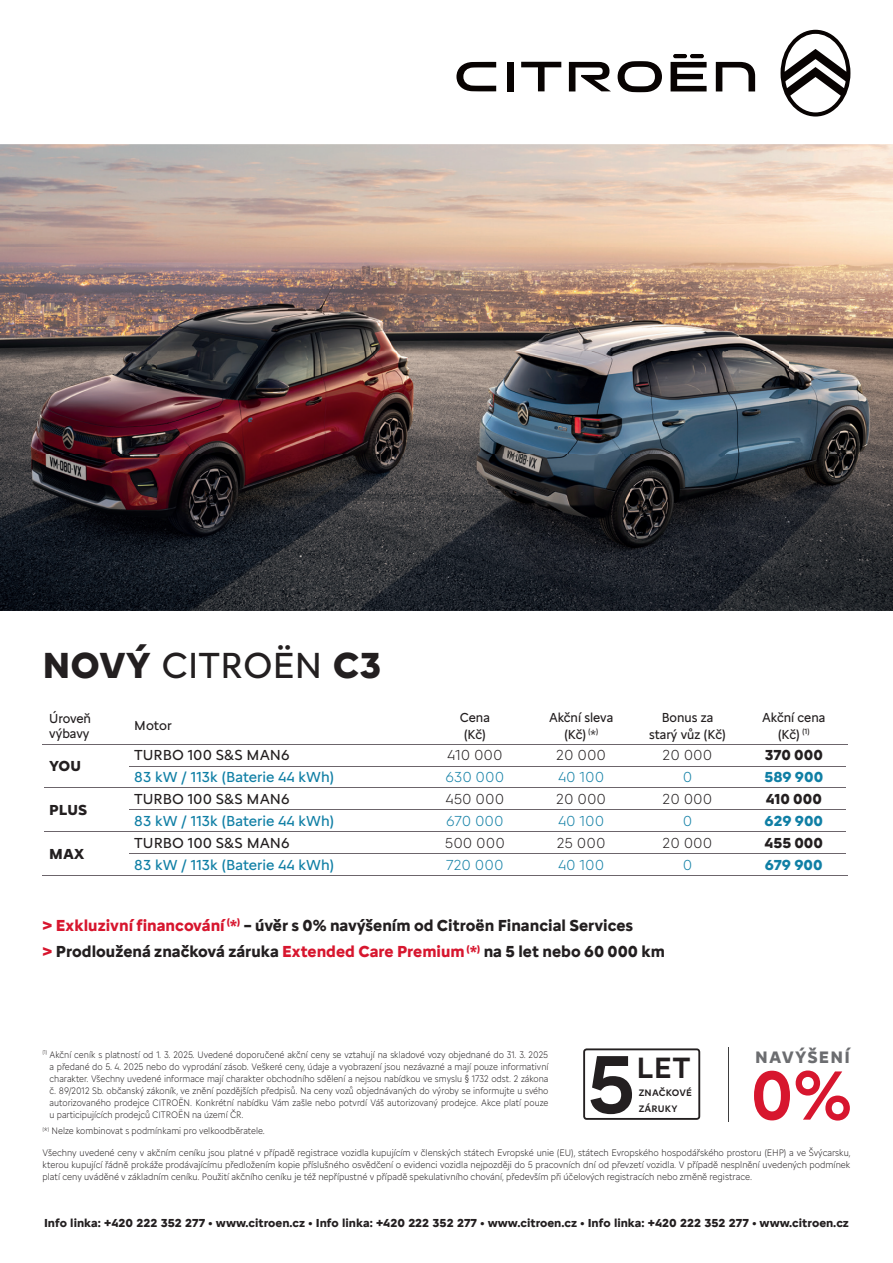
<style>
.page{position:relative;width:893px;height:1263px;background:#fff}
.page>*{position:absolute;margin:0;border:0;box-sizing:border-box;transform-origin:0 0}
.t1{font:500 85.05px "Citroen Type Latin";color:#231f20}
.t2{font:500 71.85px "Citroen Type Latin";color:#d7162e;scale:.96 1}
.t3{font:37.5px "Citroen Type Latin";color:#231f20}
.t4{font:500 30.3px "Citroen Type Latin";color:#231f20}
.t5{font:700 17.1px "Citroen Type Latin";letter-spacing:.07em;color:#6c6d70}
.t6{font:700 16.5px/26.5px "Citroen Type Latin";color:#231f20}
.t7{font:15px "Citroen Type Latin";color:#107fa5}
.t8{font:300 15px "Citroen Type Latin";color:#231f20}
.t9{font:15px "Citroen Type Latin";color:#231f20}
.t10{font:300 15px "Citroen Type Latin";color:#107fa5}
.t11{font:700 15px "Citroen Type Latin";color:#231f20}
.t12{font:700 15px "Citroen Type Latin";color:#107fa5}
.t13{font:13.5px/16.5px "Citroen Type Latin";color:#231f20;text-align:center;scale:.95 1}
.t14{font:13.5px/15px "Citroen Type Latin";color:#231f20;scale:.96 1}
.t15{font:13.5px "Citroen Type Latin";color:#231f20}
.t16{font:700 12px "Citroen Type Latin";color:#231f20}
.t17{font:300 9.75px/12px "Citroen Type Latin";color:#231f20;text-align:justify;scale:.9 1}
.t18{font:300 9.75px/12px "Citroen Type Latin";color:#231f20;text-align:justify;scale:.92 1}
.t19{font:500 9.75px/16.5px "Citroen Type Latin";letter-spacing:.02em;color:#231f20}
.s1{font-weight:700}
.s2{color:#d7162e}
.s3{font-family:"Swiss 721 BTCE"}
</style>
<div class="page">
<img style="left:0;top:145px;width:893px;height:465px">
<hr style="left:43px;top:744px;width:85px;height:1px;background:#6c656b">
<hr style="left:128px;top:744px;width:294px;height:1px;background:#6c656b">
<hr style="left:422px;top:744px;width:106px;height:1px;background:#6c656b">
<hr style="left:528px;top:744px;width:106px;height:1px;background:#6c656b">
<hr style="left:634px;top:744px;width:107px;height:1px;background:#6c656b">
<hr style="left:741px;top:744px;width:107px;height:1px;background:#6c656b">
<hr style="left:129px;top:766px;width:293px;height:1px;background:#6c656b">
<hr style="left:422px;top:766px;width:106px;height:1px;background:#6c656b">
<hr style="left:528px;top:766px;width:106px;height:1px;background:#6c656b">
<hr style="left:634px;top:766px;width:107px;height:1px;background:#6c656b">
<hr style="left:741px;top:766px;width:105px;height:1px;background:#6c656b">
<hr style="left:44px;top:787px;width:84px;height:1px;background:#6c656b">
<hr style="left:128px;top:787px;width:294px;height:1px;background:#6c656b">
<hr style="left:422px;top:787px;width:106px;height:1px;background:#6c656b">
<hr style="left:528px;top:787px;width:106px;height:1px;background:#6c656b">
<hr style="left:634px;top:787px;width:107px;height:1px;background:#6c656b">
<hr style="left:741px;top:787px;width:105px;height:1px;background:#6c656b">
<hr style="left:129px;top:809px;width:293px;height:1px;background:#6c656b">
<hr style="left:422px;top:809px;width:106px;height:1px;background:#6c656b">
<hr style="left:528px;top:809px;width:106px;height:1px;background:#6c656b">
<hr style="left:634px;top:809px;width:107px;height:1px;background:#6c656b">
<hr style="left:741px;top:809px;width:105px;height:1px;background:#6c656b">
<hr style="left:44px;top:831px;width:84px;height:1px;background:#6c656b">
<hr style="left:128px;top:831px;width:294px;height:1px;background:#6c656b">
<hr style="left:422px;top:831px;width:106px;height:1px;background:#6c656b">
<hr style="left:528px;top:831px;width:106px;height:1px;background:#6c656b">
<hr style="left:634px;top:831px;width:107px;height:1px;background:#6c656b">
<hr style="left:741px;top:831px;width:105px;height:1px;background:#6c656b">
<hr style="left:129px;top:853px;width:293px;height:1px;background:#6c656b">
<hr style="left:422px;top:853px;width:106px;height:1px;background:#6c656b">
<hr style="left:528px;top:853px;width:106px;height:1px;background:#6c656b">
<hr style="left:634px;top:853px;width:107px;height:1px;background:#6c656b">
<hr style="left:741px;top:853px;width:105px;height:1px;background:#6c656b">
<hr style="left:43px;top:875px;width:85px;height:1px;background:#6c656b">
<hr style="left:128px;top:875px;width:294px;height:1px;background:#6c656b">
<hr style="left:422px;top:875px;width:106px;height:1px;background:#6c656b">
<hr style="left:528px;top:875px;width:106px;height:1px;background:#6c656b">
<hr style="left:634px;top:875px;width:107px;height:1px;background:#6c656b">
<hr style="left:741px;top:875px;width:107px;height:1px;background:#6c656b">
<svg style="left:521px;top:62px;width:40px;height:29px"></svg>
<div style="left:507px;top:62px;width:7px;height:29px;background:#080302"></div>
<svg style="left:716px;top:62px;width:39px;height:29px"></svg>
<hr style="left:690px;top:54px;width:14px;height:4px;background:#080302;border-radius:2px">
<svg style="left:569px;top:62px;width:42px;height:29px"></svg>
<svg style="left:618px;top:61px;width:44px;height:31px"></svg>
<svg style="left:671px;top:62px;width:36px;height:29px"></svg>
<hr style="left:673px;top:54px;width:14px;height:4px;background:#080302;border-radius:2px">
<svg style="left:456px;top:62px;width:40px;height:29px"></svg>
<svg style="left:780px;top:30px;width:70px;height:87px"></svg>
<hr style="left:728px;top:1047px;width:1px;height:74px;background:#3e3e3f">
<svg style="left:583px;top:1048px;width:117px;height:72px"></svg>
<h3 class="t3" style="left:43px;top:637px;width:340px"><span class="s1">nový</span> citroËn <span class="s1">C3</span></h3>
<h3 class="t14" style="left:49px;top:709px;width:45px">Úroveň výbavy</h3>
<h3 class="t15" style="left:134px;top:716px;width:39px">Motor</h3>
<h3 class="t13" style="left:460px;top:708px;width:33px;text-align:left">cena (Kč)</h3>
<h3 class="t13" style="left:549px;top:708px;width:69px">Akční sleva (Kč) <sup>(</sup>*<sup>)</sup></h3>
<h3 class="t13" style="left:649px;top:708px;width:82px">Bonus za starý vůz (Kč)</h3>
<h3 class="t13" style="left:762px;top:708px;width:68px">Akční cena (Kč) <sup>(1)</sup></h3>
<h3 class="t11" style="left:49px;top:755px;width:33px">YoU</h3>
<h3 class="t9" style="left:134px;top:744px;width:157px">tUrBo 100 S&amp;S MAn6</h3>
<h3 class="t8" style="left:447px;top:744px;width:57px">410 000</h3>
<h3 class="t8" style="left:556px;top:744px;width:51px">20 000</h3>
<h3 class="t8" style="left:663px;top:744px;width:51px">20 000</h3>
<h3 class="t11" style="left:765px;top:744px;width:60px">370 000</h3>
<h3 class="t7" style="left:134px;top:766px;width:202px">83 kW / 113k (Baterie 44 kWh)</h3>
<h3 class="t10" style="left:445px;top:766px;width:60px">630 000</h3>
<h3 class="t10" style="left:558px;top:766px;width:48px">40 100</h3>
<h3 class="t10" style="left:683px;top:766px;width:11px">0</h3>
<h3 class="t12" style="left:764px;top:766px;width:60px">589 900</h3>
<h3 class="t11" style="left:49px;top:799px;width:39px">PLUS</h3>
<h3 class="t11" style="left:49px;top:842px;width:37px">MAX</h3>
<h3 class="t9" style="left:134px;top:788px;width:157px">tUrBo 100 S&amp;S MAn6</h3>
<h3 class="t8" style="left:446px;top:788px;width:60px">450 000</h3>
<h3 class="t8" style="left:556px;top:788px;width:51px">20 000</h3>
<h3 class="t8" style="left:663px;top:788px;width:51px">20 000</h3>
<h3 class="t11" style="left:766px;top:788px;width:58px">410 000</h3>
<h3 class="t7" style="left:134px;top:810px;width:202px">83 kW / 113k (Baterie 44 kWh)</h3>
<h3 class="t10" style="left:446px;top:810px;width:59px">670 000</h3>
<h3 class="t10" style="left:558px;top:810px;width:48px">40 100</h3>
<h3 class="t10" style="left:683px;top:810px;width:11px">0</h3>
<h3 class="t12" style="left:764px;top:810px;width:60px">629 900</h3>
<h3 class="t9" style="left:134px;top:832px;width:157px">tUrBo 100 S&amp;S MAn6</h3>
<h3 class="t8" style="left:445px;top:832px;width:61px">500 000</h3>
<h3 class="t8" style="left:557px;top:832px;width:50px">25 000</h3>
<h3 class="t8" style="left:663px;top:832px;width:51px">20 000</h3>
<h3 class="t11" style="left:764px;top:832px;width:60px">455 000</h3>
<h3 class="t7" style="left:134px;top:854px;width:202px">83 kW / 113k (Baterie 44 kWh)</h3>
<h3 class="t10" style="left:446px;top:854px;width:59px">720 000</h3>
<h3 class="t10" style="left:558px;top:854px;width:48px">40 100</h3>
<h3 class="t10" style="left:683px;top:854px;width:11px">0</h3>
<h3 class="t12" style="left:765px;top:853px;width:59px">679 900</h3>
<h3 class="t6" style="left:43px;top:910px;width:624px"><span class="s2">&gt; Exkluzivní financování</span> <sup>(</sup><span class="s2">*</span><sup>)</sup> – úvěr s 0% navýšením od Citroën Financial Services<br><span class="s2">&gt;</span> Prodloužená značková záruka <span class="s2">Extended Care Premium</span> <sup>(</sup><span class="s2">*</span><sup>)</sup> na 5 let nebo 60 000 km</h3>
<h3 class="t5" style="left:755px;top:1044px;width:96px">nAvýšenÍ</h3>
<p class="t17" style="left:50px;top:1047px;width:556px;text-indent:-7px"><sup>(1)</sup> Akční ceník s platností od 1. 3. 2025. Uvedené doporučené akční ceny se vztahují na skladové vozy objednané do 31. 3. 2025 a předané do 5. 4. 2025 nebo do vyprodání zásob. Veškeré ceny, údaje a vyobrazení jsou nezávazné a mají pouze informativní charakter. Všechny uvedené informace mají charakter obchodního sdělení a nejsou nabídkou ve smyslu <span class="s3">§</span> 1732 odst. 2 zákona č. 89/2012 Sb. občanský zákoník, ve znění pozdějších předpisů. Na ceny vozů objednávaných do výroby se informujte u svého autorizovaného prodejce CITROËN. Konkrétní nabídku Vám zašle nebo potvrdí Váš autorizovaný prodejce. Akce platí pouze u participujících prodejců CITROËN na území ČR.</p>
<p class="t17" style="left:43px;top:1123px;width:249px"><sup>(</sup>*<sup>)</sup> Nelze kombinovat s podmínkami pro velkoodběratele.</p>
<p class="t18" style="left:43px;top:1146px;width:880px">Všechny uvedené ceny v akčním ceníku jsou platné v případě registrace vozidla kupujícím v členských státech Evropské unie (EU), státech Evropského hospodářského prostoru (EHP) a ve Švýcarsku, kterou kupující řádně prokáže prodávajícímu předložením kopie příslušného osvědčení o evidenci vozidla nejpozději do 5 pracovních dní od převzetí vozidla. V případě nesplnění uvedených podmínek platí ceny uváděné v základním ceníku. Použití akčního ceníku je též nepřípustné v případě spekulativního chování, především při účelových registracích nebo změně registrace.</p>
<h1 class="t1" style="left:587px;top:1020px;width:50px">5</h1>
<h3 class="t4" style="left:636px;top:1044px;width:56px">LET</h3>
<h2 class="t2" style="left:750px;top:1041px;width:108px">0%</h2>
<p class="t19" style="left:639px;top:1083px;width:55px">ZNAČKOVÉ<br>ZÁRUKY</p>
<p class="t16" style="left:44px;top:1214px;width:806px">Info linka: +420 222 352 277 • www.citroen.cz • Info linka: +420 222 352 277 • www.citroen.cz • Info linka: +420 222 352 277 • www.citroen.cz</p>
</div>
